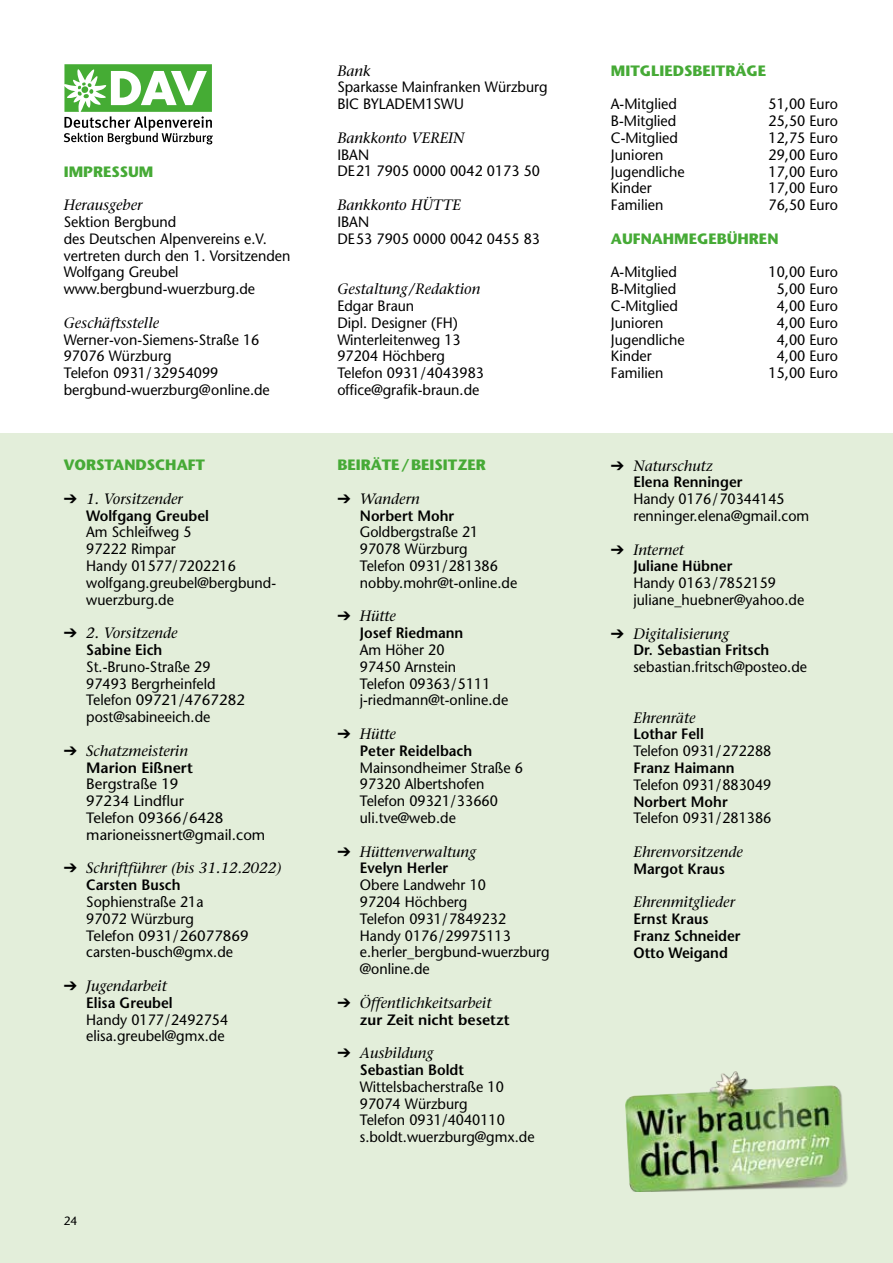
<style>
.page{position:relative;width:893px;height:1263px;background:#fff}
.page>*{position:absolute;margin:0;border:0;box-sizing:border-box;transform-origin:0 0}
.t1{font:15px/16.8px "Stone Sans";color:#000;scale:.95 1}
.t2{font:italic 15px "Stone Serif";color:#000}
.t3{font:600 15px/16.8px "Stone Sans";color:#000;scale:.95 1}
.t4{font:700 15px "Stone Sans";color:#46aa36}
.t5{font:15px/16.8px "Stone Sans";color:#000}
.t6{font:600 15px "Stone Sans";color:#000}
.t7{font:12px "Stone Sans";color:#000}
</style>
<div class="page">
<div style="left:0;top:434px;width:893px;height:829px;background:#e3eeda"></div>
<svg style="left:64px;top:64px;width:149px;height:80px"></svg>
<img style="left:625px;top:1071px;width:223px;height:120px">
<p class="t4" style="left:64px;top:162px;width:91px">IMPRESSUM</p>
<p class="t2" style="left:64px;top:196px;width:80px">Herausgeber</p>
<p class="t1" style="left:64px;top:213px;width:240px">Sektion Bergbund<br>des Deutschen Alpenvereins e.V. vertreten durch den 1. Vorsitzenden<br>Wolfgang Greubel www.bergbund-wuerzburg.de</p>
<p class="t2" style="left:64px;top:313px;width:97px">Geschäftsstelle</p>
<p class="t1" style="left:64px;top:331px;width:218px">Werner-von-Siemens-Straße 16<br>97076 Würzburg<br>Telefon 0931/32954099 bergbund-wuerzburg@online.de</p>
<p class="t4" style="left:64px;top:455px;width:143px">VORSTANDSCHAFT</p>
<p class="t2" style="left:64px;top:489px;width:121px">➔ 1. Vorsitzender</p>
<p class="t3" style="left:86px;top:507px;width:131px">Wolfgang Greubel</p>
<p class="t1" style="left:86px;top:524px;width:201px">Am Schleifweg 5<br>97222 Rimpar<br>Handy 01577/7202216 wolfgang.greubel@bergbund&shy;wuerzburg.de</p>
<p class="t2" style="left:64px;top:624px;width:115px">➔ 2. Vorsitzende</p>
<p class="t3" style="left:86px;top:641px;width:82px">Sabine Eich</p>
<p class="t1" style="left:86px;top:658px;width:169px">St.-Bruno-Straße 29<br>97493 Bergrheinfeld<br>Telefon 09721/4767282 post@sabineeich.de</p>
<p class="t2" style="left:64px;top:741px;width:126px">➔ Schatzmeisterin</p>
<p class="t6" style="left:86px;top:758px;width:108px">Marion Eißnert</p>
<p class="t5" style="left:86px;top:776px;width:181px">Bergstraße 19<br>97234 Lindflur<br>Telefon 09366/6428 marioneissnert@gmail.com</p>
<p class="t2" style="left:64px;top:859px;width:219px">➔ Schriftführer (bis 31.12.2022)</p>
<p class="t3" style="left:86px;top:876px;width:101px">Carsten Busch</p>
<p class="t1" style="left:86px;top:893px;width:173px">Sophienstraße 21a<br>97072 Würzburg<br>Telefon 0931/26077869 carsten-busch@gmx.de</p>
<p class="t2" style="left:64px;top:977px;width:104px">➔ Jugendarbeit</p>
<p class="t3" style="left:86px;top:994px;width:93px">Elisa Greubel</p>
<p class="t1" style="left:86px;top:1011px;width:151px">Handy 0177/2492754 elisa.greubel@gmx.de</p>
<p class="t7" style="left:64px;top:1213px;width:15px">24</p>
<p class="t2" style="left:337px;top:61px;width:35px">Bank</p>
<p class="t1" style="left:337px;top:79px;width:223px">Sparkasse Mainfranken Würzburg<br>BIC BYLADEM1SWU</p>
<p class="t2" style="left:337px;top:129px;width:129px">Bankkonto VEREIN</p>
<p class="t1" style="left:337px;top:146px;width:215px">IBAN<br>DE21 7905 0000 0042 0173 50</p>
<p class="t2" style="left:337px;top:196px;width:125px">Bankkonto HÜTTE</p>
<p class="t1" style="left:337px;top:213px;width:215px">IBAN<br>DE53 7905 0000 0042 0455 83</p>
<p class="t2" style="left:337px;top:280px;width:144px">Gestaltung/Redaktion</p>
<p class="t1" style="left:337px;top:297px;width:156px">Edgar Braun<br>Dipl. Designer (FH)<br>Winterleitenweg 13<br>97204 Höchberg<br>Telefon 0931 / 4043983 office@grafik-braun.de</p>
<p class="t4" style="left:337px;top:455px;width:150px">BEIRÄTE/BEISITZER</p>
<p class="t2" style="left:337px;top:489px;width:84px">➔ Wandern</p>
<p class="t3" style="left:360px;top:507px;width:101px">Norbert Mohr</p>
<p class="t1" style="left:360px;top:524px;width:167px">Goldbergstraße 21<br>97078 Würzburg<br>Telefon 0931/281386 nobby.mohr@t-online.de</p>
<p class="t2" style="left:337px;top:607px;width:60px">➔ Hütte</p>
<p class="t3" style="left:360px;top:624px;width:110px">Josef Riedmann</p>
<p class="t1" style="left:360px;top:641px;width:158px">Am Höher 20<br>97450 Arnstein<br>Telefon 09363/5111 j-riedmann@t-online.de</p>
<p class="t2" style="left:337px;top:725px;width:60px">➔ Hütte</p>
<p class="t3" style="left:360px;top:742px;width:120px">Peter Reidelbach</p>
<p class="t1" style="left:360px;top:759px;width:173px">Mainsondheimer Straße 6<br>97320 Albertshofen<br>Telefon 09321/33660 uli.tve@web.de</p>
<p class="t2" style="left:337px;top:842px;width:140px">➔ Hüttenverwaltung</p>
<p class="t3" style="left:360px;top:860px;width:95px">Evelyn Herler</p>
<p class="t1" style="left:360px;top:876px;width:201px">Obere Landwehr 10<br>97204 Höchberg<br>Telefon 0931/7849232<br>Handy 0176/29975113 e.herler_bergbund-wuerzburg @online.de</p>
<p class="t2" style="left:337px;top:993px;width:155px">➔ Öffentlichkeitsarbeit</p>
<p class="t6" style="left:360px;top:1010px;width:151px">zur Zeit nicht besetzt</p>
<p class="t2" style="left:337px;top:1044px;width:98px">➔ Ausbildung</p>
<p class="t3" style="left:360px;top:1061px;width:111px">Sebastian Boldt</p>
<p class="t1" style="left:360px;top:1078px;width:185px">Wittelsbacherstraße 10<br>97074 Würzburg<br>Telefon 0931/4040110 s.boldt.wuerzburg@gmx.de</p>
<p class="t4" style="left:611px;top:61px;width:157px">MITGLIEDSBEITRÄGE</p>
<p class="t1" style="left:611px;top:96px;width:71px">A-Mitglied</p>
<p class="t1" style="left:769px;top:96px;width:74px">51,00 Euro</p>
<p class="t1" style="left:611px;top:112px;width:70px">B-Mitglied</p>
<p class="t1" style="left:769px;top:112px;width:74px">25,50 Euro</p>
<p class="t1" style="left:611px;top:129px;width:72px">C-Mitglied</p>
<p class="t1" style="left:769px;top:129px;width:74px">12,75 Euro</p>
<p class="t1" style="left:611px;top:146px;width:57px">Junioren</p>
<p class="t1" style="left:769px;top:146px;width:74px">29,00 Euro</p>
<p class="t1" style="left:611px;top:163px;width:79px">Jugendliche</p>
<p class="t1" style="left:769px;top:163px;width:74px">17,00 Euro</p>
<p class="t1" style="left:611px;top:180px;width:44px">Kinder</p>
<p class="t1" style="left:769px;top:180px;width:74px">17,00 Euro</p>
<p class="t1" style="left:611px;top:196px;width:57px">Familien</p>
<p class="t1" style="left:769px;top:196px;width:74px">76,50 Euro</p>
<p class="t4" style="left:611px;top:229px;width:169px">AUFNAHMEGEBÜHREN</p>
<p class="t1" style="left:611px;top:264px;width:71px">A-Mitglied</p>
<p class="t1" style="left:769px;top:264px;width:74px">10,00 Euro</p>
<p class="t1" style="left:611px;top:280px;width:70px">B-Mitglied</p>
<p class="t1" style="left:777px;top:280px;width:66px">5,00 Euro</p>
<p class="t1" style="left:611px;top:297px;width:72px">C-Mitglied</p>
<p class="t1" style="left:777px;top:297px;width:66px">4,00 Euro</p>
<p class="t1" style="left:611px;top:314px;width:57px">Junioren</p>
<p class="t1" style="left:777px;top:314px;width:66px">4,00 Euro</p>
<p class="t1" style="left:611px;top:331px;width:79px">Jugendliche</p>
<p class="t1" style="left:777px;top:331px;width:66px">4,00 Euro</p>
<p class="t1" style="left:611px;top:348px;width:44px">Kinder</p>
<p class="t1" style="left:777px;top:348px;width:66px">4,00 Euro</p>
<p class="t1" style="left:611px;top:364px;width:57px">Familien</p>
<p class="t1" style="left:769px;top:364px;width:74px">15,00 Euro</p>
<p class="t2" style="left:611px;top:456px;width:103px">➔ Naturschutz</p>
<p class="t3" style="left:633px;top:473px;width:116px">Elena Renninger</p>
<p class="t1" style="left:633px;top:490px;width:187px">Handy 0176/70344145 renninger.elena@gmail.com</p>
<p class="t2" style="left:611px;top:540px;width:74px">➔ Internet</p>
<p class="t3" style="left:633px;top:557px;width:106px">Juliane Hübner</p>
<p class="t1" style="left:633px;top:574px;width:181px">Handy 0163/7852159 juliane_huebner@yahoo.de</p>
<p class="t2" style="left:611px;top:624px;width:120px">➔ Digitalisierung</p>
<p class="t3" style="left:633px;top:641px;width:145px">Dr. Sebastian Fritsch</p>
<p class="t1" style="left:633px;top:658px;width:184px">sebastian.fritsch@posteo.de</p>
<p class="t2" style="left:633px;top:708px;width:63px">Ehrenräte</p>
<p class="t3" style="left:633px;top:725px;width:76px">Lothar Fell</p>
<p class="t1" style="left:633px;top:742px;width:147px">Telefon 0931/272288</p>
<p class="t3" style="left:633px;top:759px;width:108px">Franz Haimann</p>
<p class="t1" style="left:633px;top:776px;width:147px">Telefon 0931/883049</p>
<p class="t3" style="left:633px;top:793px;width:101px">Norbert Mohr</p>
<p class="t1" style="left:633px;top:810px;width:147px">Telefon 0931/281386</p>
<p class="t2" style="left:633px;top:843px;width:111px">Ehrenvorsitzende</p>
<p class="t3" style="left:633px;top:860px;width:98px">Margot Kraus</p>
<p class="t2" style="left:633px;top:893px;width:103px">Ehrenmitglieder</p>
<p class="t3" style="left:633px;top:910px;width:114px">Ernst Kraus<br>Franz Schneider<br>Otto Weigand</p>
</div>
